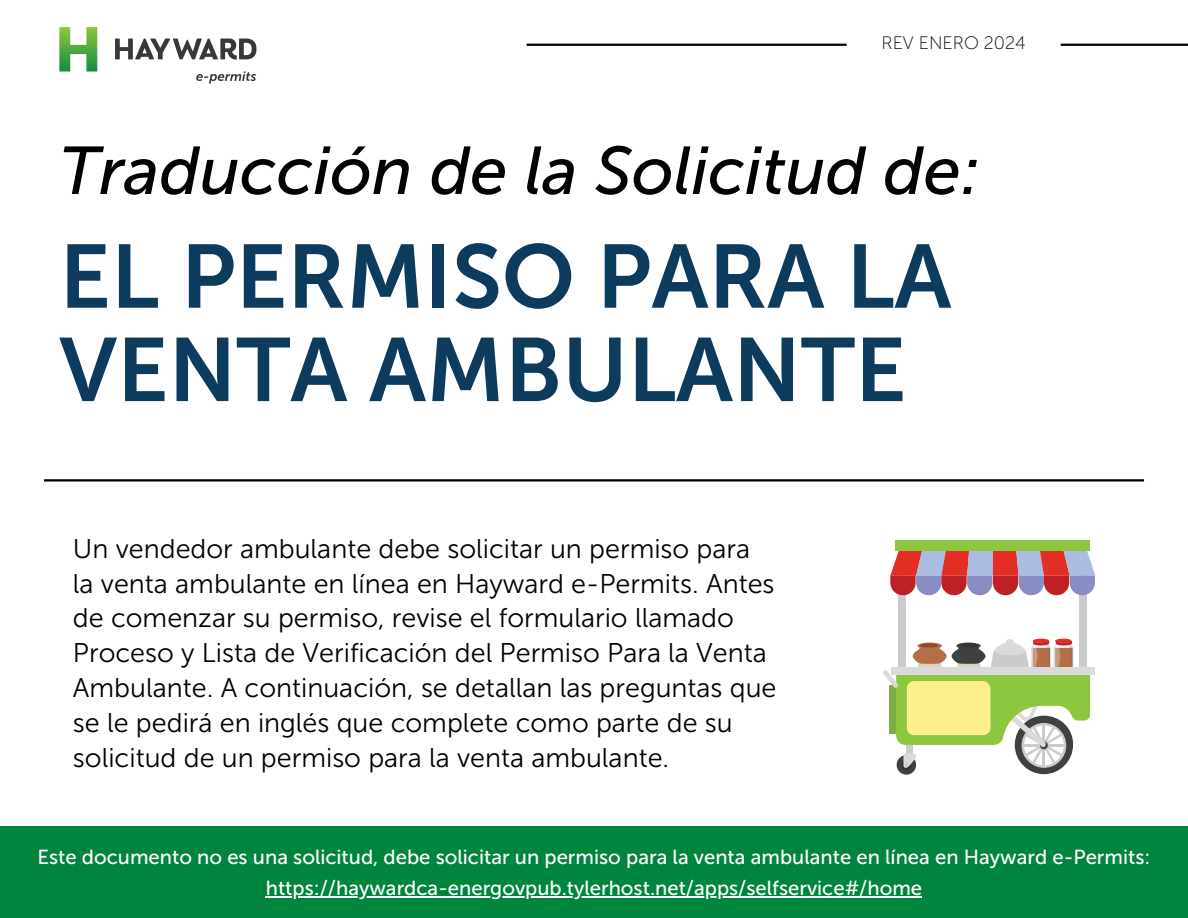
<style>
.page{position:relative;width:1188px;height:918px;background:#fff}
.page>*{position:absolute;margin:0;border:0;box-sizing:border-box;transform-origin:0 0}
.t1{font:89.55px/93.3px "Museo Sans 700";color:#0d3b5e}
.t2{font:italic 67.35px "Museo Sans 500";color:#000}
.t3{font:27px/34.8px "Museo Sans 300";color:#000}
.t4{font:20.25px "Museo Sans 500";color:#fff}
.t5{font:18px "Museo Sans 100";color:#000}
</style>
<div class="page">
<svg style="left:59px;top:27px;width:38px;height:45px"></svg>
<svg style="left:115px;top:39px;width:141px;height:21px"></svg>
<svg style="left:196px;top:72px;width:60px;height:11px"></svg>
<hr style="left:1061px;top:44px;width:127px;height:2px;background:#000">
<hr style="left:527px;top:44px;width:320px;height:2px;background:#000">
<hr style="left:44px;top:479px;width:1100px;height:3px;background:#000">
<div style="left:0;top:826px;width:1188px;height:92px;background:#00853f"></div>
<div style="left:899px;top:568px;width:7px;height:104px;background:#cccbcb"></div>
<div style="left:1079px;top:568px;width:8px;height:104px;background:#cccbcb"></div>
<svg style="left:890px;top:551px;width:205px;height:44px;background:#be7689"></svg>
<div style="left:895px;top:541px;width:195px;height:10px;background:#8dc63f"></div>
<div style="left:891px;top:667px;width:203px;height:8px;background:#dbdada"></div>
<svg style="left:883px;top:639px;width:207px;height:136px"></svg>
<hr style="left:266px;top:896px;width:656px;height:1px;background:#fff">
<p class="t5" style="left:882px;top:32px;width:146px">REV ENERO 2024</p>
<p class="t2" style="left:59px;top:131px;width:923px">Traducción de la Solicitud de:</p>
<h2 class="t1" style="left:59px;top:231px;width:894px">EL PERMISO PARA LA<br>VENTA AMBULANTE</h2>
<h1 class="t3" style="left:73px;top:531px;width:705px">Un vendedor ambulante debe solicitar un permiso para la venta ambulante en línea en Hayward e-Permits. Antes de comenzar su permiso, revise el formulario llamado Proceso y Lista de Verificación del Permiso Para la Venta Ambulante. A continuación, se detallan las preguntas que se le pedirá en inglés que complete como parte de su solicitud de un permiso para la venta ambulante.</h1>
<h3 class="t4" style="left:37px;top:845px;width:1115px">Este documento no es una solicitud, debe solicitar un permiso para la venta ambulante en línea en Hayward e-Permits:</h3>
<p class="t4" style="left:266px;top:876px;width:658px">https://haywardca-energovpub.tylerhost.net/apps/selfservice#/home</p>
</div>
